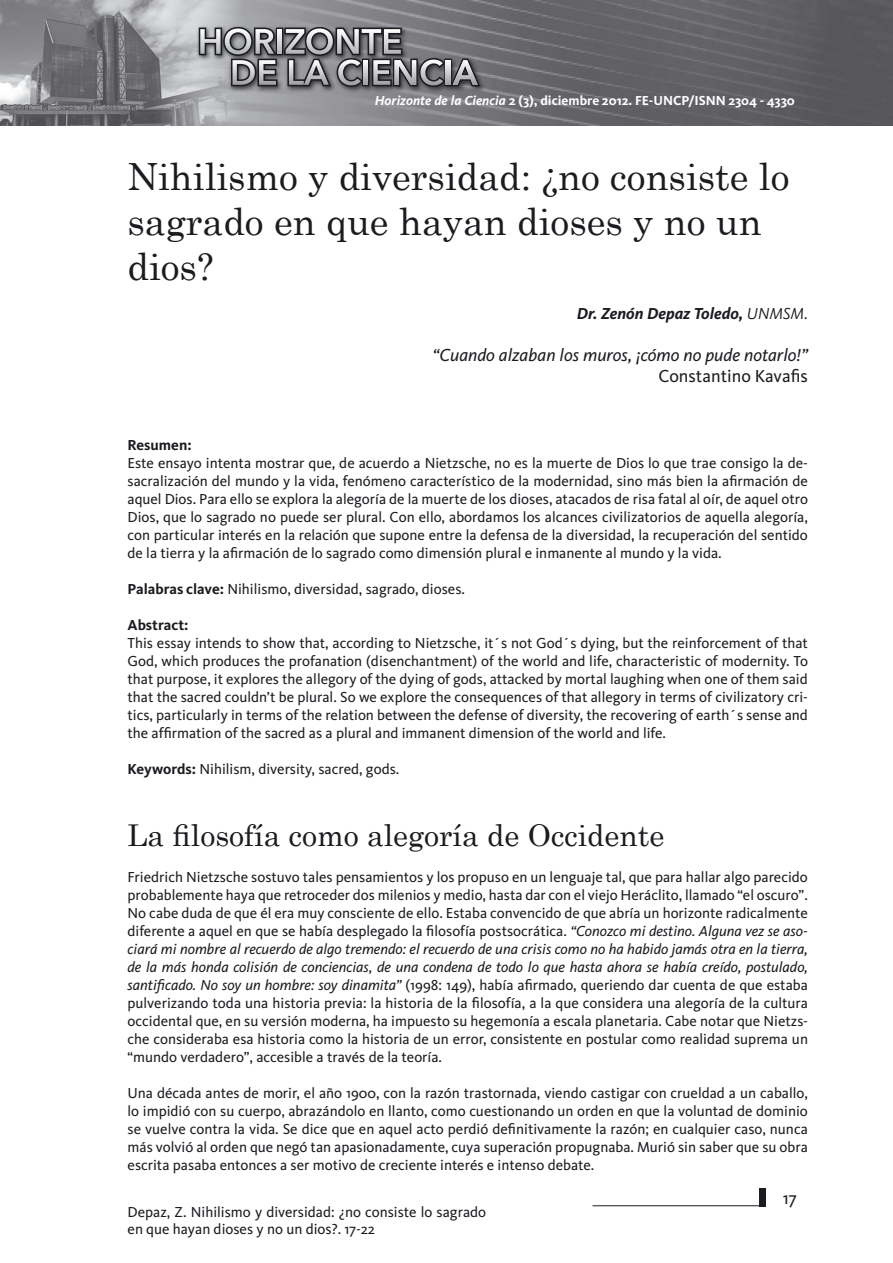
<style>
.page{position:relative;width:893px;height:1263px;background:#fff}
.page>*{position:absolute;margin:0;border:0;box-sizing:border-box;transform-origin:0 0}
.t1{font:37.5px/45px "Century Schoolbook";color:#1b1c20}
.t2{font:30px "Century Schoolbook";color:#1b1c20}
.t3{font:italic 18px "Kievit";color:#1b1c20}
.t4{font:18px "Kievit";color:#1b1c20}
.t5{font:italic 700 16.5px "Kievit";color:#1b1c20}
.t6{font:15px/18px "Kievit";color:#1b1c20;text-align:justify}
.t7{font:700 15px "Kievit";color:#1b1c20}
.t8{font:700 13.5px "Kievit";color:#fff}
.s1{font-style:italic}
.s2{font-weight:400}
.s3{font-weight:700}
</style>
<div class="page">
<hr style="left:593px;top:1205px;width:170px;height:1px;background:#1b1c20">
<div style="left:759px;top:1188px;width:7px;height:18px;background:#1b1c20"></div>
<img style="left:0;top:0;width:893px;height:126px">
<div style="left:197px;top:25px;width:290px;height:68px;background:#1b1c20;opacity:.75"></div>
<svg style="left:197px;top:24px;width:285px;height:66px;background:#828285"></svg>
<p class="t8" style="left:375px;top:92px;width:422px"><span class="s1">Horizonte de la Ciencia</span> 2 (3), diciembre 2012. FE-UNCP/ISNN 2304 - 4330</p>
<h1 class="t1" style="left:128px;top:150px;width:663px">Nihilismo y diversidad: ¿no consiste lo sagrado en que hayan dioses y no un dios?</h1>
<p class="t5" style="left:577px;top:304px;width:233px">Dr. Zenón Depaz Toledo, <span class="s2">UNMSM.</span></p>
<p class="t3" style="left:433px;top:344px;width:377px">“Cuando alzaban los muros, ¡cómo no pude notarlo!”</p>
<p class="t4" style="left:658px;top:366px;width:151px">Constantino Kavafis</p>
<p class="t7" style="left:128px;top:436px;width:66px">Resumen:</p>
<p class="t6" style="left:128px;top:454px;width:682px">Este ensayo intenta mostrar que, de acuerdo a Nietzsche, no es la muerte de Dios lo que trae consigo la de&shy;sacralización del mundo y la vida, fenómeno característico de la modernidad, sino más bien la afirmación de aquel Dios. Para ello se explora la alegoría de la muerte de los dioses, atacados de risa fatal al oír, de aquel otro Dios, que lo sagrado no puede ser plural. Con ello, abordamos los alcances civilizatorios de aquella alegoría, con particular interés en la relación que supone entre la defensa de la diversidad, la recuperación del sentido de la tierra y la afirmación de lo sagrado como dimensión plural e inmanente al mundo y la vida.</p>
<p class="t6" style="left:128px;top:580px;width:339px"><span class="s3">Palabras clave:</span> Nihilismo, diversidad, sagrado, dioses.</p>
<p class="t7" style="left:128px;top:616px;width:62px">Abstract:</p>
<p class="t6" style="left:128px;top:634px;width:682px">This essay intends to show that, according to Nietzsche, it´s not God´s dying, but the reinforcement of that God, which produces the profanation (disenchantment) of the world and life, characteristic of modernity. To that purpose, it explores the allegory of the dying of gods, attacked by mortal laughing when one of them said that the sacred couldn’t be plural. So we explore the consequences of that allegory in terms of civilizatory cri&shy;tics, particularly in terms of the relation between the defense of diversity, the recovering of earth´s sense and the affirmation of the sacred as a plural and immanent dimension of the world and life.</p>
<p class="t6" style="left:128px;top:760px;width:273px"><span class="s3">Keywords:</span> Nihilism, diversity, sacred, gods.</p>
<h2 class="t2" style="left:128px;top:810px;width:538px">La filosofía como alegoría de Occidente</h2>
<p class="t6" style="left:128px;top:868px;width:682px">Friedrich Nietzsche sostuvo tales pensamientos y los propuso en un lenguaje tal, que para hallar algo parecido probablemente haya que retroceder dos milenios y medio, hasta dar con el viejo Heráclito, llamado “el oscuro”.<br>No cabe duda de que él era muy consciente de ello. Estaba convencido de que abría un horizonte radicalmente diferente a aquel en que se había desplegado la filosofía postsocrática. <span class="s1">“Conozco mi destino. Alguna vez se aso&shy;ciará mi nombre al recuerdo de algo tremendo: el recuerdo de una crisis como no ha habido jamás otra en la tierra, de la más honda colisión de conciencias, de una condena de todo lo que hasta ahora se había creído, postulado, santificado. No soy un hombre: soy dinamita”</span> (1998: 149), había afirmado, queriendo dar cuenta de que estaba pulverizando toda una historia previa: la historia de la filosofía, a la que considera una alegoría de la cultura occidental que, en su versión moderna, ha impuesto su hegemonía a escala planetaria. Cabe notar que Nietzs&shy;che consideraba esa historia como la historia de un error, consistente en postular como realidad suprema un “mundo verdadero”, accesible a través de la teoría.</p>
<p class="t6" style="left:128px;top:1084px;width:682px">Una década antes de morir, el año 1900, con la razón trastornada, viendo castigar con crueldad a un caballo, lo impidió con su cuerpo, abrazándolo en llanto, como cuestionando un orden en que la voluntad de dominio se vuelve contra la vida. Se dice que en aquel acto perdió definitivamente la razón; en cualquier caso, nunca más volvió al orden que negó tan apasionadamente, cuya superación propugnaba. Murió sin saber que su obra escrita pasaba entonces a ser motivo de creciente interés e intenso debate.</p>
<p class="t6" style="left:128px;top:1203px;width:360px;line-height:17.2px">Depaz, Z. Nihilismo y diversidad: ¿no consiste lo sagrado en que hayan dioses y no un dios?. 17-22</p>
<p class="t4" style="left:783px;top:1187px;width:16px">17</p>
</div>
